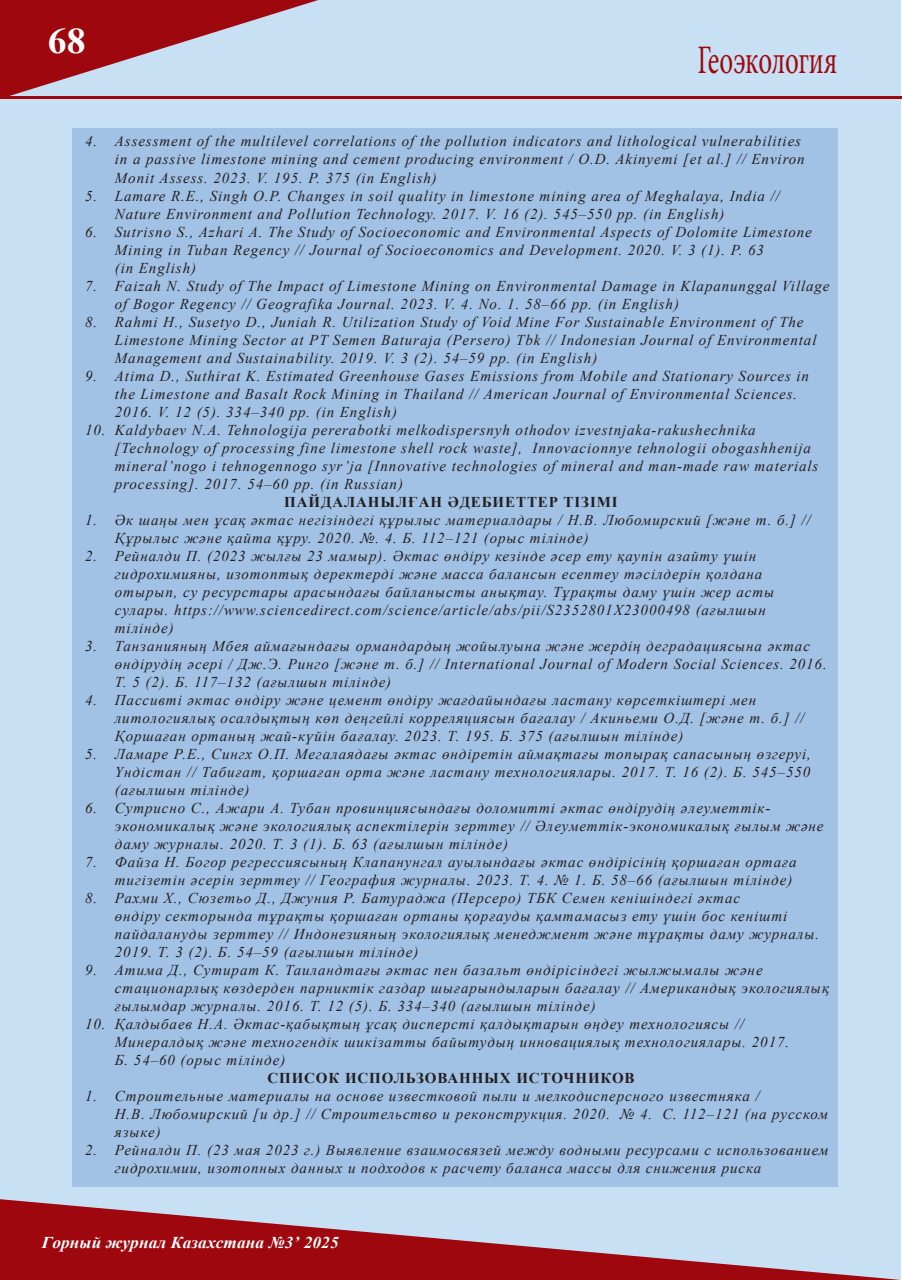
<style>
.page{position:relative;width:902px;height:1280px;background:#fff}
.page>*{position:absolute;margin:0;border:0;box-sizing:border-box;transform-origin:0 0}
.Рубрика{font:40.5px "Minion Pro";letter-spacing:-.01em;color:#9d070d;scale:.67 1}
.t1{font:700 36px "Times New Roman";color:#fff;scale:1.05 1}
.t2{font:italic 700 16.5px "Times New Roman";letter-spacing:.005em;color:#fff;scale:1.05 1}
.литература{font:italic 15px/18px "Times New Roman";letter-spacing:.06em;color:#231f20}
.литература_Заг{font:700 15px "Times New Roman";letter-spacing:.06em;color:#231f20}
</style>
<div class="page">
<div style="left:1px;top:1px;width:900px;height:1278px;background:#c7e0f3"></div>
<svg style="left:0;top:0;width:318px;height:96px"></svg>
<svg style="left:0;top:1199px;width:901px;height:81px"></svg>
<hr style="left:0;top:96px;width:901px;height:3px;background:#9d070d">
<div style="left:72px;top:128px;width:766px;height:1058px;background:#a1c1e5"></div>
<h2 class="t1" style="left:48px;top:15px;width:37px">68</h2>
<p class="Рубрика" style="left:697px;top:33px;width:210px">Геоэкология</p>
<p class="литература" style="left:115px;top:132px;width:691px;text-indent:-30px">4. Assessment of the multilevel correlations of the pollution indicators and lithological vulnerabilities in a passive limestone mining and cement producing environment / O.D. Akinyemi [et al.] // Environ<br>Monit Assess. 2023. V. 195. P. 375 (in English)</p>
<p class="литература" style="left:115px;top:186px;width:666px;text-indent:-30px">5. Lamare R.E., Singh O.P. Changes in soil quality in limestone mining area of Meghalaya, India //<br>Nature Environment and Pollution Technology. 2017. V. 16 (2). 545–550 pp. (in English)</p>
<p class="литература" style="left:115px;top:222px;width:698px;text-indent:-30px">6. Sutrisno S., Azhari A. The Study of Socioeconomic and Environmental Aspects of Dolomite Limestone<br>Mining in Tuban Regency // Journal of Socioeconomics and Development. 2020. V. 3 (1). P. 63<br>(in English)</p>
<p class="литература" style="left:115px;top:276px;width:716px;text-indent:-30px">7. Faizah N. Study of The Impact of Limestone Mining on Environmental Damage in Klapanunggal Village of Bogor Regency // Geografika Journal. 2023. V. 4. No. 1. 58–66 pp. (in English)</p>
<p class="литература" style="left:115px;top:312px;width:703px;text-indent:-30px">8. Rahmi H., Susetyo D., Juniah R. Utilization Study of Void Mine For Sustainable Environment of The<br>Limestone Mining Sector at PT Semen Baturaja (Persero) Tbk // Indonesian Journal of Environmental<br>Management and Sustainability. 2019. V. 3 (2). 54–59 pp. (in English)</p>
<p class="литература" style="left:115px;top:366px;width:695px;text-indent:-30px">9. Atima D., Suthirat K. Estimated Greenhouse Gases Emissions from Mobile and Stationary Sources in the Limestone and Basalt Rock Mining in Thailand // American Journal of Environmental Sciences.<br>2016. V. 12 (5). 334–340 pp. (in English)</p>
<p class="литература" style="left:115px;top:420px;width:705px;text-indent:-30px">10. Kaldybaev N.A. Tehnologija pererabotki melkodispersnyh othodov izvestnjaka-rakushechnika [Technology of processing fine limestone shell rock waste], Innovacionnye tehnologii obogashhenija mineral’nogo i tehnogennogo syr’ja [Innovative technologies of mineral and man-made raw materials processing]. 2017. 54–60 pp. (in Russian)</p>
<p class="литература_Заг" style="left:284px;top:491px;width:335px">ПАЙДАЛАНЫЛҒАН ӘДЕБИЕТТЕР ТІЗІМІ</p>
<p class="литература" style="left:115px;top:510px;width:697px;text-indent:-30px">1. Әк шаңы мен ұсақ әктас негізіндегі құрылыс материалдары / Н.В. Любомирский [және т. б.] //<br>Құрылыс және қайта құру. 2020. №. 4. Б. 112–121 (орыс тілінде)</p>
<p class="литература" style="left:115px;top:546px;width:661px;text-indent:-30px">2. Рейналди П. (2023 жылғы 23 мамыр). Әктас өндіру кезінде әсер ету қаупін азайту үшін гидрохимияны, изотоптық деректерді және масса балансын есептеу тәсілдерін қолдана отырып, су ресурстары арасындағы байланысты анықтау. Тұрақты даму үшін жер асты сулары. https://www.sciencedirect.com/science/article/abs/pii/S2352801X23000498 (ағылшын тілінде)</p>
<p class="литература" style="left:115px;top:636px;width:713px;text-indent:-30px">3. Танзанияның Мбея аймағындағы ормандардың жойылуына және жердің деградациясына әктас өндірудің әсері / Дж.Э. Ринго [және т. б.] // International Journal of Modern Social Sciences. 2016.<br>Т. 5 (2). Б. 117–132 (ағылшын тілінде)</p>
<p class="литература" style="left:115px;top:690px;width:691px;text-indent:-30px">4. Пассивті әктас өндіру және цемент өндіру жағдайындағы ластану көрсеткіштері мен литологиялық осалдықтың көп деңгейлі корреляциясын бағалау / Акиньеми О.Д. [және т. б.] //<br>Қоршаған ортаның жай-күйін бағалау. 2023. Т. 195. Б. 375 (ағылшын тілінде)</p>
<p class="литература" style="left:115px;top:744px;width:697px;text-align:justify;text-indent:-30px">5. Ламаре Р.Е., Сингх О.П. Мегалаядағы әктас өндіретін аймақтағы топырақ сапасының өзгеруі, Үндістан // Табиғат, қоршаған орта және ластану технологиялары. 2017. Т. 16 (2). Б. 545–550 (ағылшын тілінде)</p>
<p class="литература" style="left:115px;top:798px;width:710px;text-indent:-30px">6. Сутрисно С., Ажари А. Тубан провинциясындағы доломитті әктас өндірудің әлеуметтік&shy;экономикалық және экологиялық аспектілерін зерттеу // Әлеуметтік-экономикалық ғылым және даму журналы. 2020. Т. 3 (1). Б. 63 (ағылшын тілінде)</p>
<p class="литература" style="left:85px;top:852px;width:712px;text-align:right">7. Файза Н. Богор регрессиясының Клапанунгал ауылындағы әктас өндірісінің қоршаған ортаға тигізетін әсерін зерттеу // География журналы. 2023. Т. 4. № 1. Б. 58–66 (ағылшын тілінде)</p>
<p class="литература" style="left:115px;top:888px;width:705px;text-indent:-30px">8. Рахми Х., Сюзетьо Д., Джуния Р. Батураджа (Персеро) ТБК Семен кенішіндегі әктас<br>өндіру секторында тұрақты қоршаған ортаны қорғауды қамтамасыз ету үшін бос кенішті пайдалануды зерттеу // Индонезияның экологиялық менеджмент және тұрақты даму журналы.<br>2019. Т. 3 (2). Б. 54–59 (ағылшын тілінде)</p>
<p class="литература" style="left:115px;top:960px;width:715px;text-indent:-30px">9. Атима Д., Сутират К. Таиландтағы әктас пен базальт өндірісіндегі жылжымалы және стационарлық көздерден парниктік газдар шығарындыларын бағалау // Американдық экологиялық ғылымдар журналы. 2016. Т. 12 (5). Б. 334–340 (ағылшын тілінде)</p>
<p class="литература" style="left:115px;top:1014px;width:675px;text-indent:-30px">10. Қалдыбаев Н.А. Әктас-қабықтың ұсақ дисперсті қалдықтарын өңдеу технологиясы //<br>Минералдық және техногендік шикізатты байытудың инновациялық технологиялары. 2017.<br>Б. 54–60 (орыс тілінде)</p>
<p class="литература_Заг" style="left:267px;top:1067px;width:369px">СПИСОК ИСПОЛЬЗОВАННЫХ ИСТОЧНИКОВ</p>
<p class="литература" style="left:115px;top:1086px;width:714px;text-indent:-30px">1. Строительные материалы на основе известковой пыли и мелкодисперсного известняка /<br>Н.В. Любомирский [и др.] // Строительство и реконструкция. 2020. № 4. С. 112–121 (на русском языке)</p>
<p class="литература" style="left:115px;top:1140px;width:715px;text-indent:-30px">2. Рейналди П. (23 мая 2023 г.) Выявление взаимосвязей между водными ресурсами с использованием гидрохимии, изотопных данных и подходов к расчету баланса массы для снижения риска</p>
<p class="t2" style="left:42px;top:1231px;width:284px">Горный журнал Казахстана №3’ 2025</p>
</div>
